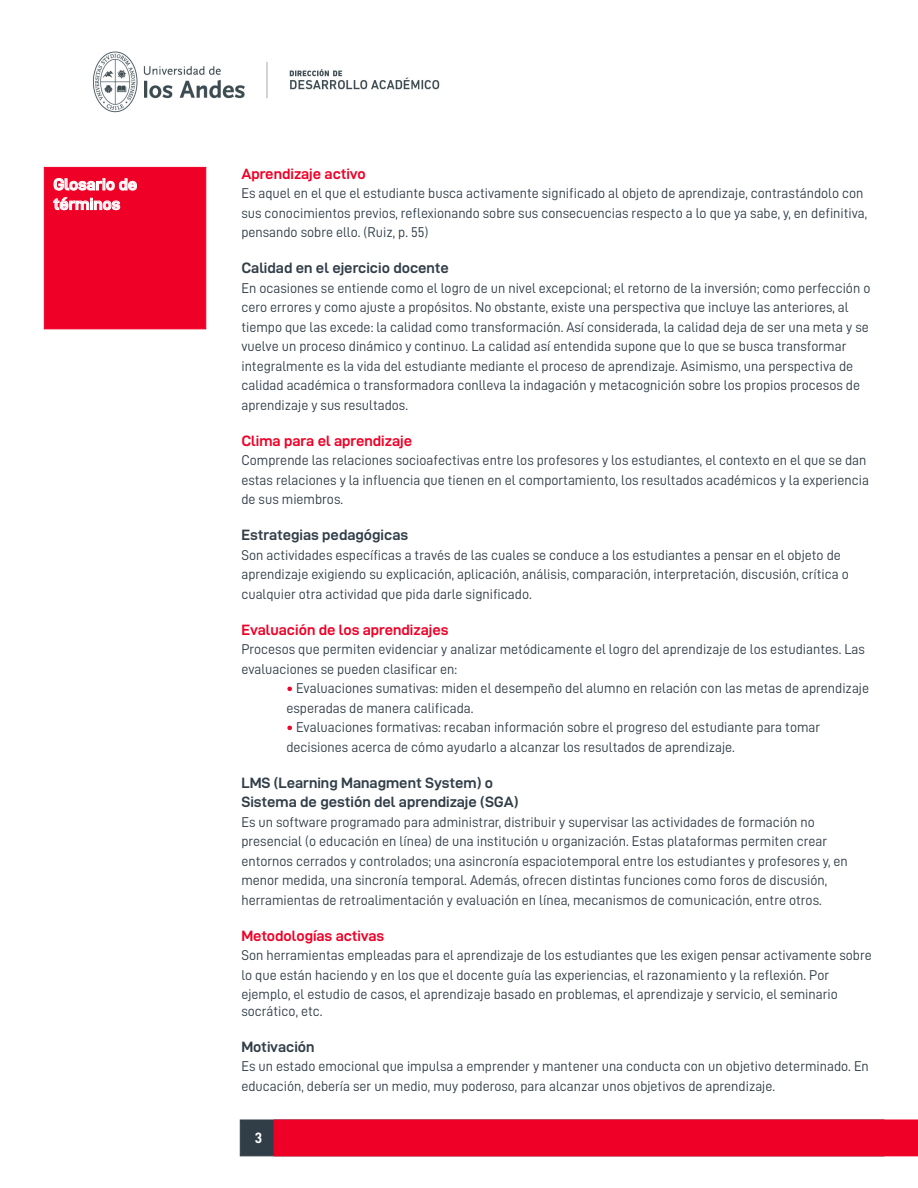
<style>
.page{position:relative;width:918px;height:1188px;background:#fff}
.page>*{position:absolute;margin:0;border:0;box-sizing:border-box;transform-origin:0 0}
.t1{font:16.35px/19.6px "D DIN Exp Bold";color:#fff}
.t2{font:15px/19.5px "D DIN Exp Bold";color:#313e48}
.t3{font:15px "D DIN Exp Bold";color:#ef0027}
.t4{font:15px "D DIN Bold";color:#fff}
.t5{font:14.25px/19.5px "D DIN";color:#313e48}
.s1{color:#ef0027}
</style>
<div class="page">
<div style="left:44px;top:167px;width:162px;height:162px;background:#ef0027;border:1px solid #ef0027"></div>
<svg style="left:54px;top:178px;width:83px;height:13px"></svg>
<svg style="left:53px;top:197px;width:67px;height:13px"></svg>
<svg style="left:287px;top:686px;width:5px;height:5px"></svg>
<svg style="left:287px;top:725px;width:5px;height:5px"></svg>
<img style="left:93px;top:51px;width:347px;height:62px">
<div style="left:240px;top:1120px;width:644px;height:36px;background:#313e48;border:1px solid #313e48"></div>
<div style="left:274px;top:1120px;width:644px;height:36px;background:#ef0027"></div>
<p class="t1" style="left:53px;top:174px;width:85px">Glosario de términos</p>
<p class="t3" style="left:241px;top:165px;width:126px">Aprendizaje activo</p>
<p class="t5" style="left:241px;top:183px;width:627px">Es aquel en el que el estudiante busca activamente significado al objeto de aprendizaje, contrastándolo con sus conocimientos previos, reflexionando sobre sus consecuencias respecto a lo que ya sabe, y, en definitiva, pensando sobre ello. (Ruiz, p. 55)</p>
<p class="t2" style="left:241px;top:258px;width:209px">Calidad en el ejercicio docente</p>
<p class="t5" style="left:241px;top:278px;width:630px">En ocasiones se entiende como el logro de un nivel excepcional; el retorno de la inversión; como perfección o cero errores y como ajuste a propósitos. No obstante, existe una perspectiva que incluye las anteriores, al tiempo que las excede: la calidad como transformación. Así considerada, la calidad deja de ser una meta y se vuelve un proceso dinámico y continuo. La calidad así entendida supone que lo que se busca transformar integralmente es la vida del estudiante mediante el proceso de aprendizaje. Asimismo, una perspectiva de calidad académica o transformadora conlleva la indagación y metacognición sobre los propios procesos de aprendizaje y sus resultados.</p>
<p class="t3" style="left:241px;top:432px;width:172px">Clima para el aprendizaje</p>
<p class="t5" style="left:241px;top:450px;width:629px">Comprende las relaciones socioafectivas entre los profesores y los estudiantes, el contexto en el que se dan estas relaciones y la influencia que tienen en el comportamiento, los resultados académicos y la experiencia de sus miembros.</p>
<p class="t2" style="left:241px;top:525px;width:168px">Estrategias pedagógicas</p>
<p class="t5" style="left:241px;top:545px;width:609px">Son actividades específicas a través de las cuales se conduce a los estudiantes a pensar en el objeto de aprendizaje exigiendo su explicación, aplicación, análisis, comparación, interpretación, discusión, crítica o cualquier otra actividad que pida darle significado.</p>
<p class="t3" style="left:241px;top:621px;width:209px">Evaluación de los aprendizajes</p>
<p class="t5" style="left:241px;top:639px;width:625px">Procesos que permiten evidenciar y analizar metódicamente el logro del aprendizaje de los estudiantes. Las evaluaciones se pueden clasificar en:</p>
<p class="t5" style="left:286px;top:678px;width:584px"><span class="s1">•</span> Evaluaciones sumativas: miden el desempeño del alumno en relación con las metas de aprendizaje esperadas de manera calificada.</p>
<p class="t5" style="left:286px;top:717px;width:535px"><span class="s1">•</span> Evaluaciones formativas: recaban información sobre el progreso del estudiante para tomar decisiones acerca de cómo ayudarlo a alcanzar los resultados de aprendizaje.</p>
<p class="t2" style="left:241px;top:773px;width:279px">LMS (Learning Managment System) o<br>Sistema de gestión del aprendizaje (SGA)</p>
<p class="t5" style="left:241px;top:812px;width:608px">Es un software programado para administrar, distribuir y supervisar las actividades de formación no presencial (o educación en línea) de una institución u organización. Estas plataformas permiten crear entornos cerrados y controlados; una asincronía espaciotemporal entre los estudiantes y profesores y, en menor medida, una sincronía temporal. Además, ofrecen distintas funciones como foros de discusión, herramientas de retroalimentación y evaluación en línea, mecanismos de comunicación, entre otros.</p>
<p class="t3" style="left:241px;top:927px;width:144px">Metodologías activas</p>
<p class="t5" style="left:241px;top:945px;width:632px">Son herramientas empleadas para el aprendizaje de los estudiantes que les exigen pensar activamente sobre lo que están haciendo y en los que el docente guía las experiencias, el razonamiento y la reflexión. Por ejemplo, el estudio de casos, el aprendizaje basado en problemas, el aprendizaje y servicio, el seminario</p>
<p class="t5" style="left:241px;top:1001px;width:83px">socrático, etc.</p>
<p class="t2" style="left:241px;top:1037px;width:75px">Motivación</p>
<p class="t5" style="left:241px;top:1056px;width:629px">Es un estado emocional que impulsa a emprender y mantener una conducta con un objetivo determinado. En educación, debería ser un medio, muy poderoso, para alcanzar unos objetivos de aprendizaje.</p>
<p class="t4" style="left:255px;top:1129px;width:9px">3</p>
</div>
